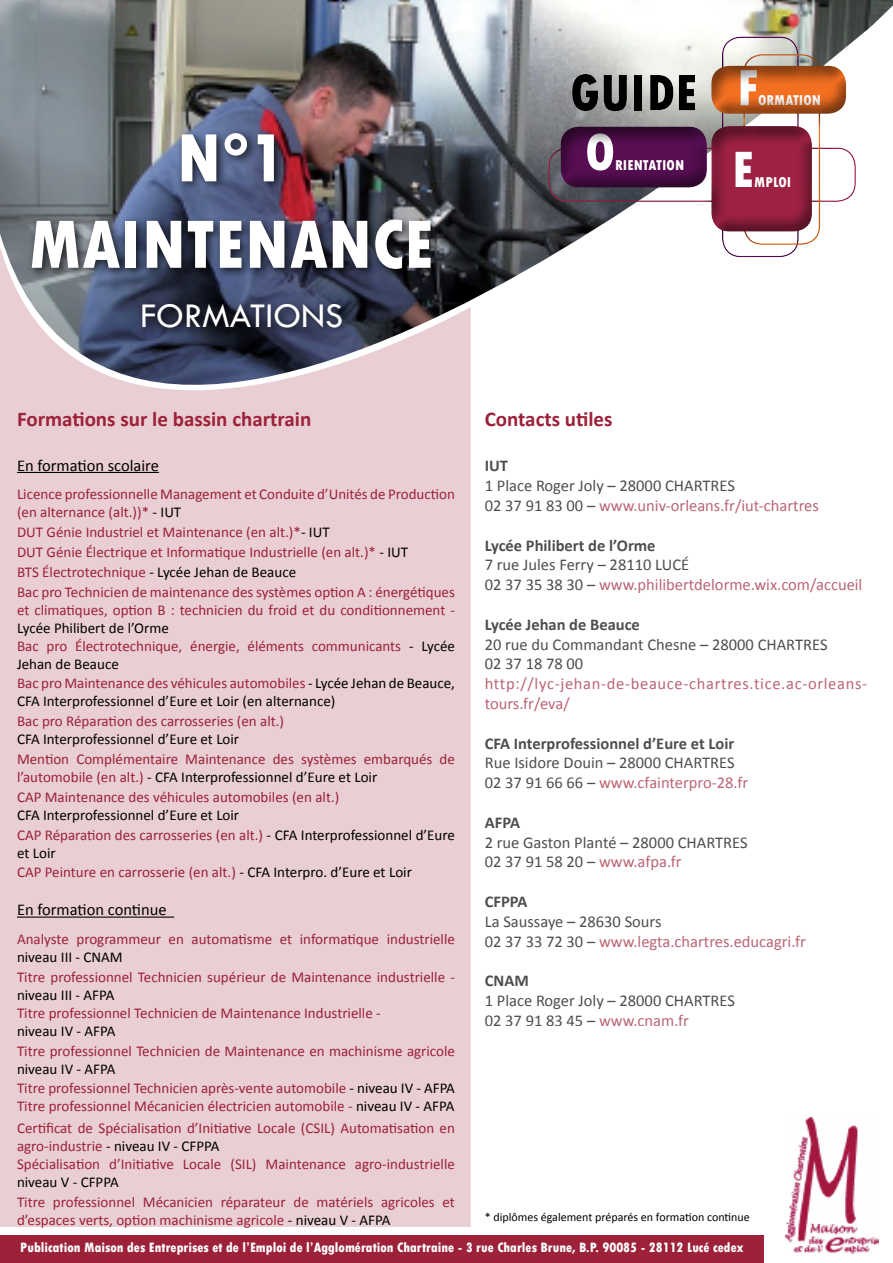
<style>
.page{position:relative;width:893px;height:1263px;background:#fff}
.page>*{position:absolute;margin:0;border:0;box-sizing:border-box;transform-origin:0 0}
.t1{font:800 condensed 72px/86.4px "Tw Cen";color:#fff;text-align:center}
.t2{font:800 condensed 54px "Tw Cen";color:#000}
.t3{font:800 condensed 54px "Tw Cen";color:#fff}
.t4{font:36px "Tw Cen";color:#fff}
.t5{font:700 21px "Calibri";color:#9c2139}
.t6{font:16.5px/19.8px "Calibri";color:#000}
.t7{font:700 16.5px "Calibri";color:#000}
.t8{font:16.5px/19.8px "Calibri";color:#9c2139}
.t9{font:16.5px/19.8px "Calibri";letter-spacing:.04em;color:#9c2139}
.t10{font:15px/18px "Calibri";color:#9c2139}
.t11{font:15px/18px "Calibri";color:#000}
.t12{font:800 condensed 15px "Tw Cen";color:#fff}
.t13{font:800 condensed 14.25px "Tw Cen";color:#fff}
.t14{font:12px "Calibri";color:#000}
.s1{color:#000}
.s2{color:#9c2139}
</style>
<div class="page">
<div style="left:0;top:385px;width:471px;height:842px;background:#e9ced3"></div>
<img style="left:0;top:0;width:893px;height:385px">
<div style="left:0;top:1235px;width:764px;height:28px;background:#9c2139"></div>
<div style="left:137px;top:299px;width:216px;height:38px;background:#000;opacity:.75"></div>
<img style="left:786px;top:1117px;width:92px;height:137px">
<div style="left:533px;top:36px;width:338px;height:223px;background:#000;opacity:.5"></div>
<hr style="left:17px;top:472px;width:142px;height:1px;background:#000">
<hr style="left:17px;top:916px;width:157px;height:2px;background:#000">
<div style="left:27px;top:129px;width:414px;height:151px;background:#000;opacity:.75"></div>
<h1 class="t1" style="left:28px;top:115px;width:407px">N°1<br>MAINTENANCE</h1>
<h3 class="t4" style="left:141px;top:294px;width:204px">FORMATIONS</h3>
<h3 class="t5" style="left:17px;top:406px;width:296px">Formations sur le bassin chartrain</h3>
<h2 class="t2" style="left:570px;top:61px;width:129px">GUIDE</h2>
<h2 class="t3" style="left:585px;top:120px;width:32px">O</h2>
<p class="t12" style="left:615px;top:156px;width:70px">RIENTATION</p>
<h2 class="t3" style="left:737px;top:56px;width:23px">F</h2>
<p class="t12" style="left:758px;top:92px;width:64px">ORMATION</p>
<h2 class="t3" style="left:732px;top:138px;width:24px">E</h2>
<p class="t12" style="left:754px;top:173px;width:39px">MPLOI</p>
<h3 class="t5" style="left:485px;top:406px;width:129px">Contacts utiles</h3>
<p class="t6" style="left:17px;top:455px;width:144px">En formation scolaire</p>
<p class="t10" style="left:17px;top:485px;width:439px">Licence professionnelle Management et Conduite d’Unités de Production (en alternance (alt.))* <span class="s1">- IUT</span></p>
<p class="t10" style="left:17px;top:522px;width:439px;line-height:19.8px">DUT Génie Industriel et Maintenance (en alt.)*<span class="s1">- IUT<br></span>DUT Génie Électrique et Informatique Industrielle (en alt.)* <span class="s1">- IUT<br></span>BTS Électrotechnique <span class="s1">- Lycée Jehan de Beauce<br></span>Bac pro Technicien de maintenance des systèmes option A : énergétiques</p>
<p class="t10" style="left:17px;top:601px;width:439px">et climatiques, option B : technicien du froid et du conditionnement -</p>
<p class="t10" style="left:17px;top:619px;width:439px"><span class="s1">Lycée Philibert de l’Orme<br></span>Bac pro Électrotechnique, énergie, éléments communicants <span class="s1">- Lycée<br>Jehan de Beauce</span></p>
<p class="t11" style="left:17px;top:674px;width:439px"><span class="s2">Bac pro Maintenance des véhicules automobiles</span> - Lycée Jehan de Beauce,<br>CFA Interprofessionnel d’Eure et Loir (en alternance)</p>
<p class="t10" style="left:17px;top:712px;width:269px">Bac pro Réparation des carrosseries (en alt.)</p>
<p class="t11" style="left:17px;top:730px;width:224px">CFA Interprofessionnel d’Eure et Loir</p>
<p class="t10" style="left:17px;top:750px;width:439px">Mention Complémentaire Maintenance des systèmes embarqués de l’automobile (en alt.) <span class="s1">- CFA Interprofessionnel d’Eure et Loir</span></p>
<p class="t10" style="left:17px;top:788px;width:324px">CAP Maintenance des véhicules automobiles (en alt.)</p>
<p class="t11" style="left:17px;top:805px;width:439px;line-height:19.8px">CFA Interprofessionnel d’Eure et Loir<br><span class="s2">CAP Réparation des carrosseries (en alt.)</span> - CFA Interprofessionnel d’Eure</p>
<p class="t10" style="left:17px;top:843px;width:396px;line-height:19.8px"><span class="s1">et Loir<br></span>CAP Peinture en carrosserie (en alt.) <span class="s1">- CFA Interpro. d’Eure et Loir</span></p>
<p class="t6" style="left:17px;top:900px;width:151px">En formation continue</p>
<p class="t10" style="left:17px;top:930px;width:439px">Analyste programmeur en automatisme et informatique industrielle</p>
<p class="t11" style="left:17px;top:948px;width:107px">niveau III - CNAM</p>
<p class="t10" style="left:17px;top:968px;width:439px">Titre professionnel Technicien supérieur de Maintenance industrielle -</p>
<p class="t11" style="left:17px;top:986px;width:99px">niveau III - AFPA</p>
<p class="t10" style="left:17px;top:1004px;width:365px">Titre professionnel Technicien de Maintenance Industrielle -</p>
<p class="t11" style="left:17px;top:1022px;width:100px">niveau IV - AFPA</p>
<p class="t10" style="left:17px;top:1042px;width:439px">Titre professionnel Technicien de Maintenance en machinisme agricole</p>
<p class="t10" style="left:17px;top:1059px;width:439px;line-height:19.8px"><span class="s1">niveau IV - AFPA<br></span>Titre professionnel Technicien après-vente automobile <span class="s1">- niveau IV - AFPA</span></p>
<p class="t10" style="left:17px;top:1096px;width:439px;line-height:21.6px">Titre professionnel Mécanicien électricien automobile - <span class="s1">niveau IV - AFPA<br></span>Certificat de Spécialisation d’Initiative Locale (CSIL) Automatisation en</p>
<p class="t10" style="left:17px;top:1137px;width:439px">agro-industrie <span class="s1">- niveau IV - CFPPA<br></span>Spécialisation d’Initiative Locale (SIL) Maintenance agro-industrielle</p>
<p class="t11" style="left:17px;top:1173px;width:103px">niveau V - CFPPA</p>
<p class="t10" style="left:17px;top:1193px;width:439px">Titre professionnel Mécanicien réparateur de matériels agricoles et d’espaces verts, option machinisme agricole <span class="s1">- niveau V - AFPA</span></p>
<p class="t7" style="left:485px;top:455px;width:25px">IUT</p>
<p class="t6" style="left:485px;top:476px;width:336px">1 Place Roger Joly – 28000 CHARTRES<br>02 37 91 83 00 – <span class="s2">www.univ-orleans.fr/iut-chartres</span></p>
<p class="t7" style="left:485px;top:534px;width:172px">Lycée Philibert de l’Orme</p>
<p class="t8" style="left:485px;top:555px;width:379px"><span class="s1">7 rue Jules Ferry – 28110 LUCÉ<br>02 37 35 38 30 –</span> www.philibertdelorme.wix.com/accueil</p>
<p class="t7" style="left:485px;top:614px;width:157px">Lycée Jehan de Beauce</p>
<p class="t6" style="left:485px;top:634px;width:344px">20 rue du Commandant Chesne – 28000 CHARTRES<br>02 37 18 78 00</p>
<p class="t9" style="left:485px;top:674px;width:384px">http://lyc-jehan-de-beauce-chartres.tice.ac-orleans&shy;tours.fr/eva/</p>
<p class="t7" style="left:485px;top:732px;width:251px">CFA Interprofessionnel d’Eure et Loir</p>
<p class="t6" style="left:485px;top:753px;width:265px">Rue Isidore Douin – 28000 CHARTRES<br>02 37 91 66 66 – <span class="s2">www.cfainterpro-28.fr</span></p>
<p class="t7" style="left:485px;top:812px;width:37px">AFPA</p>
<p class="t6" style="left:485px;top:832px;width:264px">2 rue Gaston Planté – 28000 CHARTRES<br>02 37 91 58 20 – <span class="s2">www.afpa.fr</span></p>
<p class="t7" style="left:485px;top:891px;width:44px">CFPPA</p>
<p class="t6" style="left:485px;top:911px;width:323px">La Saussaye – 28630 Sours<br>02 37 33 72 30 – <span class="s2">www.legta.chartres.educagri.fr</span></p>
<p class="t7" style="left:485px;top:970px;width:46px">CNAM</p>
<p class="t6" style="left:485px;top:991px;width:252px">1 Place Roger Joly – 28000 CHARTRES<br>02 37 91 83 45 – <span class="s2">www.cnam.fr</span></p>
<p class="t14" style="left:485px;top:1209px;width:267px">* diplômes également préparés en formation continue</p>
<p class="t13" style="left:20px;top:1238px;width:725px">Publication Maison des Entreprises et de l’Emploi de l’Agglomération Chartraine - 3 rue Charles Brune, B.P. 90085 - 28112 Lucé cedex</p>
</div>
